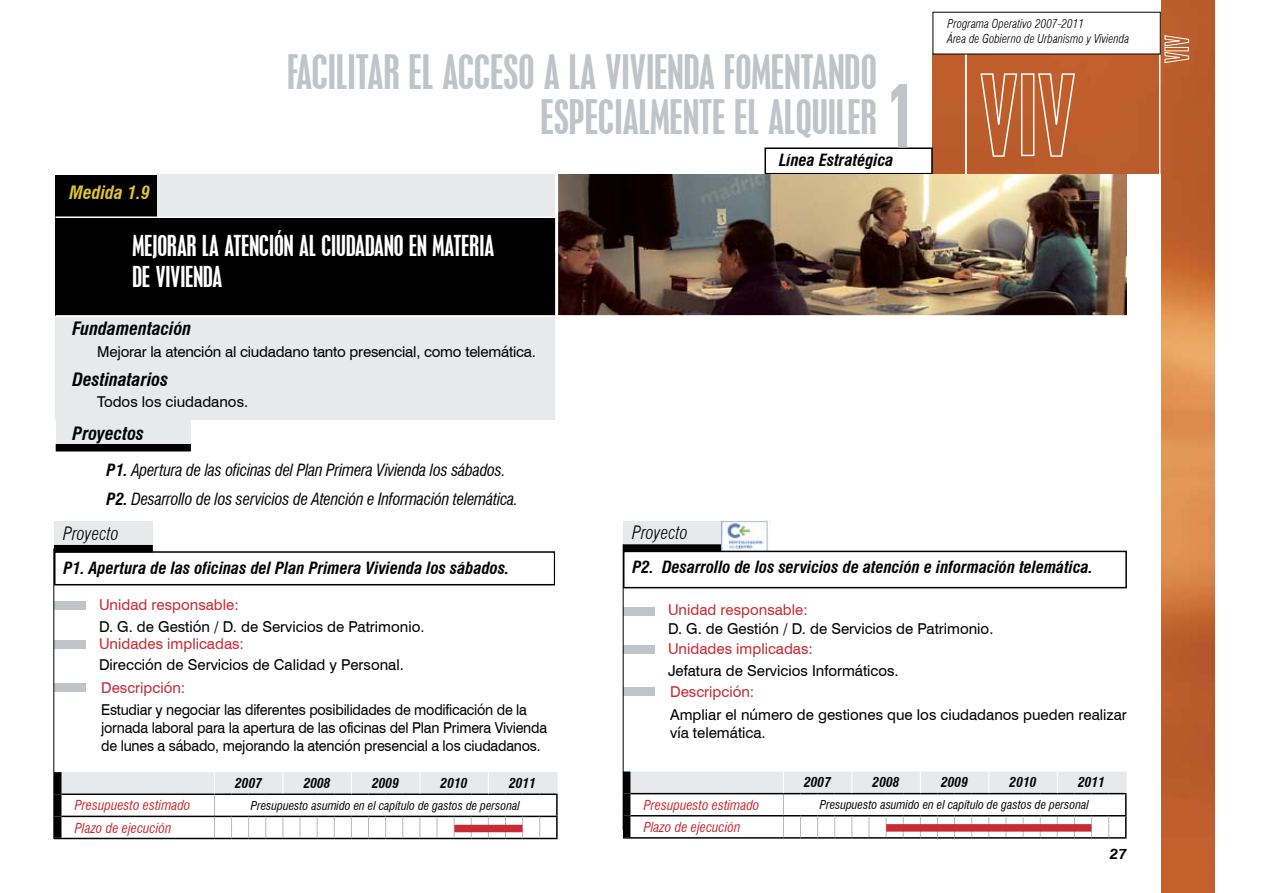
<style>
.page{position:relative;width:1263px;height:893px;background:#fff}
.page>*{position:absolute;margin:0;border:0;box-sizing:border-box;transform-origin:0 0}
.t1{font:condensed 42px/45px "Placard";color:#c0c3c7}
.t2{font:condensed 25.5px/30.6px "Placard";color:#fff}
.t3{font:italic 700 condensed 18px "Swiss 721 BT";color:#000}
.t4{font:italic 300 condensed 18px "Swiss 721 BT";color:#000}
.t5{font:italic 700 condensed 18px "Swiss 721 BT";color:#e3c42f}
.t6{font:italic 700 condensed 18px "Swiss 721 BT";color:#030303}
.t7{font:italic condensed 16.5px "Swiss 721 BT";letter-spacing:-.015em;color:#030303}
.t8{font:italic 700 condensed 16.5px "Swiss 721 BT";color:#030303}
.t9{font:italic 700 condensed 16.5px "Swiss 721 BT";color:#000}
.t10{font:15px/18px "Swiss 721 BT";letter-spacing:-.015em;color:#000}
.t11{font:15px/18px "Swiss 721 BT";letter-spacing:-.015em;color:#000;scale:.95 1}
.t12{font:15px "Swiss 721 BT";color:#c82b34}
.t13{font:italic 700 15px "Swiss 721 BT";color:#000}
.t14{font:italic condensed 13.5px "Swiss 721 BT";color:#c82b34}
.t15{font:italic 700 condensed 13.5px "Swiss 721 BT";color:#030303}
.t16{font:italic condensed 12px "Swiss 721 BT";color:#030303}
.t17{font:italic 300 condensed 12px/14.4px "Swiss 721 BT";color:#000}
.s1{font-family:"Swiss 924 BT Regular B";font-stretch:normal;font-size:84px}
.s2{font-weight:700}
</style>
<div class="page">
<img style="left:933px;top:0;width:282px;height:893px">
<div style="left:921px;top:0;width:239px;height:54px;background:#fff"></div>
<svg style="left:979px;top:72px;width:39px;height:86px;background:#c57247"></svg>
<div style="left:1021px;top:73px;width:13px;height:83px;border:2px solid #fff"></div>
<svg style="left:1037px;top:72px;width:39px;height:86px;background:#c67347"></svg>
<hr style="left:1159px;top:54px;width:1px;height:121px;background:#fff">
<div style="left:924px;top:174px;width:236px;height:719px;background:#fff"></div>
<div style="left:764px;top:147px;width:169px;height:27px;border:2px solid #000"></div>
<hr style="left:965px;top:54px;width:2px;height:124px;background:#fff">
<svg style="left:1164px;top:35px;width:25px;height:28px"></svg>
<div style="left:623px;top:521px;width:99px;height:29px;background:#e7e9eb"></div>
<div style="left:623px;top:607px;width:31px;height:9px;background:#c0c3c7"></div>
<div style="left:623px;top:646px;width:31px;height:8px;background:#c0c3c7"></div>
<div style="left:623px;top:687px;width:31px;height:9px;background:#c0c3c7"></div>
<div style="left:623px;top:544px;width:98px;height:8px;background:#000"></div>
<div style="left:56px;top:175px;width:501px;height:141px;background:#000"></div>
<div style="left:157px;top:175px;width:400px;height:42px;background:#e7e9eb"></div>
<div style="left:56px;top:317px;width:501px;height:103px;background:#e7e9eb"></div>
<div style="left:56px;top:444px;width:135px;height:7px;background:#000"></div>
<div style="left:56px;top:417px;width:135px;height:27px;background:#e7e9eb"></div>
<div style="left:54px;top:522px;width:99px;height:29px;background:#e7e9eb"></div>
<div style="left:54px;top:551px;width:501px;height:34px;border:2px solid #000"></div>
<div style="left:54px;top:602px;width:31px;height:8px;background:#c0c3c7"></div>
<div style="left:54px;top:640px;width:31px;height:9px;background:#c0c3c7"></div>
<div style="left:54px;top:684px;width:31px;height:8px;background:#c0c3c7"></div>
<div style="left:54px;top:545px;width:99px;height:7px;background:#000"></div>
<hr style="left:623px;top:544px;width:1px;height:286px;background:#000">
<img style="left:558px;top:174px;width:569px;height:141px">
<hr style="left:555px;top:172px;width:3px;height:430px;background:#fff">
<hr style="left:56px;top:315px;width:1076px;height:2px;background:#fff">
<hr style="left:56px;top:216px;width:501px;height:2px;background:#fff">
<img style="left:721px;top:520px;width:49px;height:31px">
<div style="left:623px;top:551px;width:504px;height:37px;border:2px solid #000"></div>
<hr style="left:214px;top:796px;width:1px;height:42px;background:#b7b8b9">
<hr style="left:556px;top:795px;width:2px;height:21px;background:#000">
<hr style="left:62px;top:816px;width:152px;height:1px;background:#000">
<hr style="left:54px;top:838px;width:160px;height:1px;background:#000">
<div style="left:54px;top:772px;width:8px;height:22px;background:#000"></div>
<div style="left:54px;top:794px;width:8px;height:22px;background:#000"></div>
<div style="left:54px;top:816px;width:8px;height:22px;background:#000"></div>
<svg style="left:214px;top:816px;width:344px;height:23px"></svg>
<svg style="left:58px;top:772px;width:500px;height:23px;background:#d6d8da"></svg>
<hr style="left:556px;top:772px;width:2px;height:21px;background:#e7e9eb">
<div style="left:454px;top:825px;width:68px;height:7px;background:#c82b34"></div>
<hr style="left:54px;top:548px;width:1px;height:291px;background:#000">
<hr style="left:623px;top:837px;width:160px;height:2px;background:#000">
<div style="left:623px;top:771px;width:7px;height:23px;background:#000"></div>
<div style="left:623px;top:794px;width:7px;height:22px;background:#000"></div>
<div style="left:623px;top:816px;width:7px;height:21px;background:#000"></div>
<svg style="left:627px;top:771px;width:499px;height:68px"></svg>
<div style="left:886px;top:824px;width:205px;height:8px;background:#c82b34"></div>
<h1 class="t1" style="left:541px;top:49px;width:376px;text-indent:-253px">FACILITAR EL ACCESO A LA VIVIENDA FOMENTANDO<br>ESPECIALMENTE EL ALQUILER <span class="s1">1</span></h1>
<p class="t5" style="left:69px;top:181px;width:82px">Medida 1.9</p>
<h2 class="t2" style="left:132px;top:231px;width:363px">MEJORAR LA ATENCIÓN AL CIUDADANO EN MATERIA<br>DE VIVIENDA</h2>
<p class="t3" style="left:73px;top:318px;width:120px">Fundamentación</p>
<p class="t3" style="left:73px;top:368px;width:97px">Destinatarios</p>
<p class="t10" style="left:97px;top:393px;width:152px">Todos los ciudadanos.</p>
<p class="t10" style="left:97px;top:342px;width:440px">Mejorar la atención al ciudadano tanto presencial, como telemática.</p>
<p class="t6" style="left:73px;top:422px;width:73px">Proyectos</p>
<p class="t7" style="left:107px;top:460px;width:401px"><span class="s2">P1.</span> Apertura de las oficinas del Plan Primera Vivienda los sábados.</p>
<p class="t9" style="left:779px;top:150px;width:116px">Línea Estratégica</p>
<p class="t17" style="left:947px;top:17px;width:183px">Programa Operativo 2007-2011<br>Área de Gobierno de Urbanismo y Vivienda</p>
<p class="t7" style="left:107px;top:489px;width:413px"><span class="s2">P2.</span> Desarrollo de los servicios de Atención e Información telemática.</p>
<p class="t4" style="left:63px;top:522px;width:57px">Proyecto</p>
<p class="t8" style="left:63px;top:558px;width:447px">P1. Apertura de las oficinas del Plan Primera Vivienda los sábados.</p>
<p class="t12" style="left:99px;top:595px;width:141px">Unidad responsable:</p>
<p class="t10" style="left:99px;top:617px;width:327px">D. G. de Gestión / D. de Servicios de Patrimonio.</p>
<p class="t12" style="left:99px;top:634px;width:147px">Unidades implicadas:</p>
<p class="t10" style="left:99px;top:656px;width:306px">Dirección de Servicios de Calidad y Personal.</p>
<p class="t12" style="left:101px;top:678px;width:86px">Descripción:</p>
<p class="t11" style="left:101px;top:700px;width:471px">Estudiar y negociar las diferentes posibilidades de modificación de la jornada laboral para la apertura de las oficinas del Plan Primera Vivienda de lunes a sábado, mejorando la atención presencial a los ciudadanos.</p>
<p class="t15" style="left:235px;top:775px;width:28px">2007</p>
<p class="t15" style="left:304px;top:775px;width:28px">2008</p>
<p class="t15" style="left:372px;top:775px;width:28px">2009</p>
<p class="t15" style="left:441px;top:775px;width:28px">2010</p>
<p class="t15" style="left:509px;top:775px;width:28px">2011</p>
<p class="t14" style="left:75px;top:797px;width:117px">Presupuesto estimado</p>
<p class="t16" style="left:251px;top:798px;width:271px">Presupuesto asumido en el capítulo de gastos de personal</p>
<p class="t14" style="left:75px;top:819px;width:98px">Plazo de ejecución</p>
<p class="t4" style="left:632px;top:522px;width:57px">Proyecto</p>
<p class="t8" style="left:632px;top:557px;width:462px">P2. Desarrollo de los servicios de atención e información telemática.</p>
<p class="t12" style="left:668px;top:601px;width:141px">Unidad responsable:</p>
<p class="t10" style="left:668px;top:619px;width:327px">D. G. de Gestión / D. de Servicios de Patrimonio.</p>
<p class="t12" style="left:668px;top:639px;width:147px">Unidades implicadas:</p>
<p class="t10" style="left:668px;top:661px;width:232px">Jefatura de Servicios Informáticos.</p>
<p class="t12" style="left:670px;top:682px;width:86px">Descripción:</p>
<p class="t10" style="left:670px;top:705px;width:458px">Ampliar el número de gestiones que los ciudadanos pueden realizar vía telemática.</p>
<p class="t15" style="left:804px;top:774px;width:28px">2007</p>
<p class="t15" style="left:873px;top:774px;width:28px">2008</p>
<p class="t15" style="left:941px;top:774px;width:28px">2009</p>
<p class="t15" style="left:1009px;top:774px;width:28px">2010</p>
<p class="t15" style="left:1078px;top:774px;width:28px">2011</p>
<p class="t14" style="left:644px;top:797px;width:117px">Presupuesto estimado</p>
<p class="t16" style="left:820px;top:798px;width:271px">Presupuesto asumido en el capítulo de gastos de personal</p>
<p class="t14" style="left:644px;top:819px;width:98px">Plazo de ejecución</p>
<p class="t13" style="left:1110px;top:844px;width:19px">27</p>
</div>
